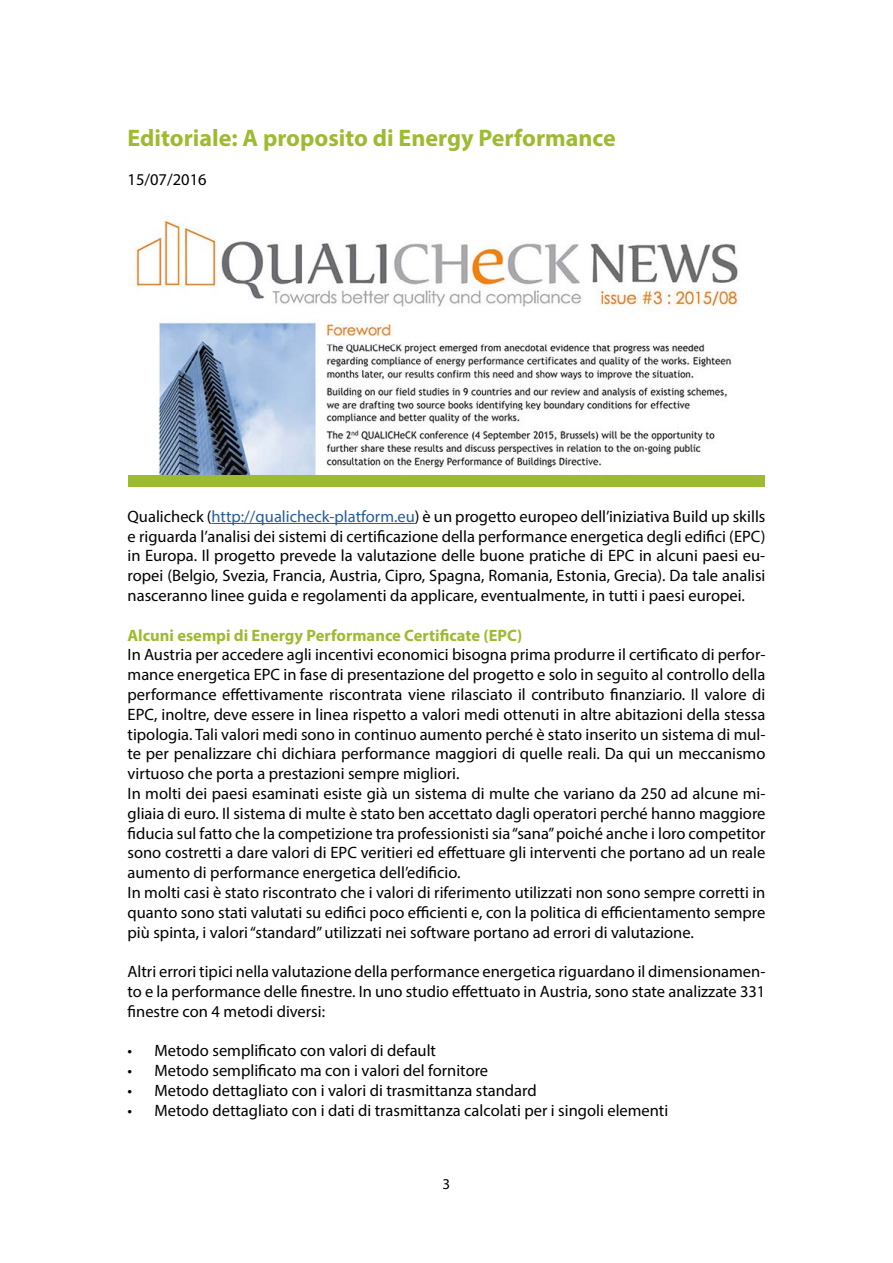
<style>
.page{position:relative;width:893px;height:1263px;background:#fff}
.page>*{position:absolute;margin:0;border:0;box-sizing:border-box;transform-origin:0 0}
.t1{font:700 24px "Myriad Pro";color:#9dbb31}
.t2{font:16.5px/19.8px "Myriad Pro";color:#000;text-align:justify}
.t3{font:700 16.5px "Myriad Pro";color:#9dbb31}
.t4{font:15px "Myriad Pro";color:#000}
.s1{color:#275b9b}
</style>
<div class="page">
<hr style="left:211px;top:523px;width:204px;height:1px;background:#275b9b">
<img style="left:128px;top:217px;width:637px;height:259px">
<div style="left:128px;top:476px;width:637px;height:11px;background:#9dbb31"></div>
<h1 class="t1" style="left:128px;top:122px;width:490px">Editoriale: A proposito di Energy Performance</h1>
<p class="t2" style="left:128px;top:169px;width:81px">15/07/2016</p>
<p class="t2" style="left:128px;top:506px;width:639px">Qualicheck (<span class="s1">http://qualicheck-platform.eu</span>) è un progetto europeo dell’iniziativa Build up skills e riguarda l’analisi dei sistemi di certificazione della performance energetica degli edifici (EPC) in Europa. Il progetto prevede la valutazione delle buone pratiche di EPC in alcuni paesi eu&shy;ropei (Belgio, Svezia, Francia, Austria, Cipro, Spagna, Romania, Estonia, Grecia). Da tale analisi nasceranno linee guida e regolamenti da applicare, eventualmente, in tutti i paesi europei.</p>
<p class="t3" style="left:128px;top:624px;width:396px">Alcuni esempi di Energy Performance Certificate (EPC)</p>
<p class="t2" style="left:128px;top:645px;width:639px;text-align:left">In Austria per accedere agli incentivi economici bisogna prima produrre il certificato di perfor&shy;mance energetica EPC in fase di presentazione del progetto e solo in seguito al controllo della performance effettivamente riscontrata viene rilasciato il contributo finanziario. Il valore di EPC, inoltre, deve essere in linea rispetto a valori medi ottenuti in altre abitazioni della stessa tipologia. Tali valori medi sono in continuo aumento perché è stato inserito un sistema di mul&shy;te per penalizzare chi dichiara performance maggiori di quelle reali. Da qui un meccanismo virtuoso che porta a prestazioni sempre migliori.<br>In molti dei paesi esaminati esiste già un sistema di multe che variano da 250 ad alcune mi&shy;gliaia di euro. Il sistema di multe è stato ben accettato dagli operatori perché hanno maggiore fiducia sul fatto che la competizione tra professionisti sia “sana” poiché anche i loro competitor sono costretti a dare valori di EPC veritieri ed effettuare gli interventi che portano ad un reale aumento di performance energetica dell’edificio.<br>In molti casi è stato riscontrato che i valori di riferimento utilizzati non sono sempre corretti in quanto sono stati valutati su edifici poco efficienti e, con la politica di efficientamento sempre più spinta, i valori “standard” utilizzati nei software portano ad errori di valutazione.</p>
<p class="t2" style="left:128px;top:961px;width:639px">Altri errori tipici nella valutazione della performance energetica riguardano il dimensionamen&shy;to e la performance delle finestre. In uno studio effettuato in Austria, sono state analizzate 331 finestre con 4 metodi diversi:</p>
<p class="t2" style="left:128px;top:1041px;width:310px">• Metodo semplificato con valori di default</p>
<p class="t2" style="left:128px;top:1060px;width:362px">• Metodo semplificato ma con i valori del fornitore</p>
<p class="t2" style="left:128px;top:1080px;width:411px">• Metodo dettagliato con i valori di trasmittanza standard</p>
<p class="t2" style="left:128px;top:1100px;width:542px">• Metodo dettagliato con i dati di trasmittanza calcolati per i singoli elementi</p>
<p class="t4" style="left:443px;top:1175px;width:9px">3</p>
</div>
